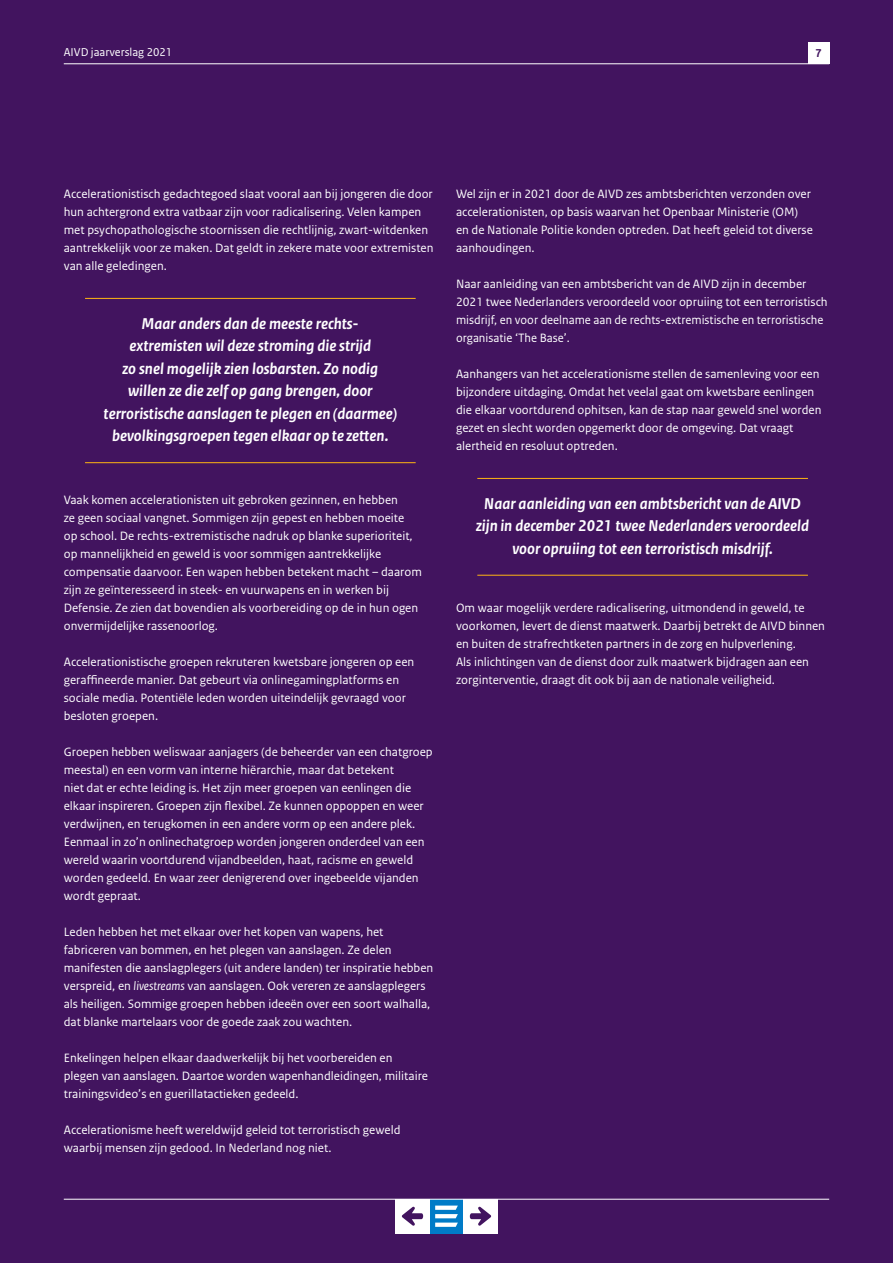
<style>
.page{position:relative;width:893px;height:1263px;background:#42145f}
.page>*{position:absolute;margin:0;border:0;box-sizing:border-box;transform-origin:0 0}
.P_-_Streamer_in_body{font:italic 700 16.5px/22.5px "Rijksoverheid Sans Text";color:#fff;text-align:center}
.P_-_Bodytekst_zwart{font:12.75px/18px "Rijksoverheid Sans Text";color:#fff}
.t1{font:12px "Rijksoverheid Sans Text Regular 3";color:#fff}
.t2{font:700 12px "Rijksoverheid Sans Text";color:#42145f}
.s1{font-style:italic}
</style>
<div class="page">
<hr style="left:85px;top:298px;width:331px;height:1px;background:#ffb612">
<hr style="left:85px;top:462px;width:331px;height:1px;background:#ffb612">
<hr style="left:477px;top:478px;width:331px;height:1px;background:#ffb612">
<hr style="left:477px;top:575px;width:331px;height:1px;background:#ffb612">
<hr style="left:64px;top:63px;width:765px;height:1px;background:#fff">
<div style="left:808px;top:43px;width:21px;height:21px;background:#fff"></div>
<div style="left:429px;top:1199px;width:34px;height:34px;background:#007bc7"></div>
<svg style="left:435px;top:1205px;width:23px;height:22px"></svg>
<div style="left:395px;top:1199px;width:34px;height:34px;background:#fff"></div>
<svg style="left:402px;top:1207px;width:21px;height:19px"></svg>
<div style="left:463px;top:1199px;width:34px;height:34px;background:#fff"></div>
<svg style="left:470px;top:1207px;width:21px;height:19px"></svg>
<hr style="left:64px;top:1199px;width:765px;height:1px;background:#fff">
<p class="t1" style="left:64px;top:46px;width:110px">AIVD jaarverslag 2021</p>
<p class="t2" style="left:815px;top:46px;width:8px">7</p>
<p class="P_-_Bodytekst_zwart" style="left:64px;top:185px;width:371px">Accelerationistisch gedachtegoed slaat vooral aan bij jongeren die door hun achtergrond extra vatbaar zijn voor radicalisering. Velen kampen met psychopathologische stoornissen die rechtlijnig, zwart-witdenken aantrekkelijk voor ze maken. Dat geldt in zekere mate voor extremisten van alle geledingen.</p>
<p class="P_-_Streamer_in_body" style="left:104px;top:312px;width:295px">Maar anders dan de meeste rechts&shy;extremisten wil deze stroming die strijd<br>zo snel mogelijk zien losbarsten. Zo nodig willen ze die zelf op gang brengen, door terroristische aanslagen te plegen en (daarmee) bevolkingsgroepen tegen elkaar op te zetten.</p>
<p class="P_-_Bodytekst_zwart" style="left:64px;top:491px;width:360px">Vaak komen accelerationisten uit gebroken gezinnen, en hebben<br>ze geen sociaal vangnet. Sommigen zijn gepest en hebben moeite<br>op school. De rechts-extremistische nadruk op blanke superioriteit, op mannelijkheid en geweld is voor sommigen aantrekkelijke compensatie daarvoor. Een wapen hebben betekent macht – daarom zijn ze geïnteresseerd in steek- en vuurwapens en in werken bij Defensie. Ze zien dat bovendien als voorbereiding op de in hun ogen onvermijdelijke rassenoorlog.</p>
<p class="P_-_Bodytekst_zwart" style="left:64px;top:653px;width:352px">Accelerationistische groepen rekruteren kwetsbare jongeren op een geraffineerde manier. Dat gebeurt via onlinegamingplatforms en sociale media. Potentiële leden worden uiteindelijk gevraagd voor besloten groepen.</p>
<p class="P_-_Bodytekst_zwart" style="left:64px;top:743px;width:370px">Groepen hebben weliswaar aanjagers (de beheerder van een chatgroep meestal) en een vorm van interne hiërarchie, maar dat betekent<br>niet dat er echte leiding is. Het zijn meer groepen van eenlingen die elkaar inspireren. Groepen zijn flexibel. Ze kunnen oppoppen en weer verdwijnen, en terugkomen in een andere vorm op een andere plek.</p>
<p class="P_-_Bodytekst_zwart" style="left:64px;top:833px;width:362px">Eenmaal in zo’n onlinechatgroep worden jongeren onderdeel van een wereld waarin voortdurend vijandbeelden, haat, racisme en geweld worden gedeeld. En waar zeer denigrerend over ingebeelde vijanden wordt gepraat.</p>
<p class="P_-_Bodytekst_zwart" style="left:64px;top:923px;width:371px">Leden hebben het met elkaar over het kopen van wapens, het fabriceren van bommen, en het plegen van aanslagen. Ze delen manifesten die aanslagplegers (uit andere landen) ter inspiratie hebben verspreid, en <span class="s1">livestreams</span> van aanslagen. Ook vereren ze aanslagplegers als heiligen. Sommige groepen hebben ideeën over een soort walhalla, dat blanke martelaars voor de goede zaak zou wachten.</p>
<p class="P_-_Bodytekst_zwart" style="left:64px;top:1049px;width:366px">Enkelingen helpen elkaar daadwerkelijk bij het voorbereiden en plegen van aanslagen. Daartoe worden wapenhandleidingen, militaire trainingsvideo’s en guerillatactieken gedeeld.</p>
<p class="P_-_Bodytekst_zwart" style="left:64px;top:1121px;width:338px">Accelerationisme heeft wereldwijd geleid tot terroristisch geweld waarbij mensen zijn gedood. In Nederland nog niet.</p>
<p class="P_-_Bodytekst_zwart" style="left:456px;top:185px;width:358px">Wel zijn er in 2021 door de AIVD zes ambtsberichten verzonden over accelerationisten, op basis waarvan het Openbaar Ministerie (OM) en de Nationale Politie konden optreden. Dat heeft geleid tot diverse aanhoudingen.</p>
<p class="P_-_Bodytekst_zwart" style="left:456px;top:275px;width:373px">Naar aanleiding van een ambtsbericht van de AIVD zijn in december 2021 twee Nederlanders veroordeeld voor opruiing tot een terroristisch misdrijf, en voor deelname aan de rechts-extremistische en terroristische organisatie ‘The Base’.</p>
<p class="P_-_Bodytekst_zwart" style="left:456px;top:365px;width:367px">Aanhangers van het accelerationisme stellen de samenleving voor een bijzondere uitdaging. Omdat het veelal gaat om kwetsbare eenlingen die elkaar voortdurend ophitsen, kan de stap naar geweld snel worden gezet en slecht worden opgemerkt door de omgeving. Dat vraagt alertheid en resoluut optreden.</p>
<p class="P_-_Streamer_in_body" style="left:476px;top:492px;width:334px">Naar aanleiding van een ambtsbericht van de AIVD zijn in december 2021 twee Nederlanders veroordeeld voor opruiing tot een terroristisch misdrijf.</p>
<p class="P_-_Bodytekst_zwart" style="left:456px;top:599px;width:370px">Om waar mogelijk verdere radicalisering, uitmondend in geweld, te voorkomen, levert de dienst maatwerk. Daarbij betrekt de AIVD binnen en buiten de strafrechtketen partners in de zorg en hulpverlening.<br>Als inlichtingen van de dienst door zulk maatwerk bijdragen aan een zorginterventie, draagt dit ook bij aan de nationale veiligheid.</p>
</div>
